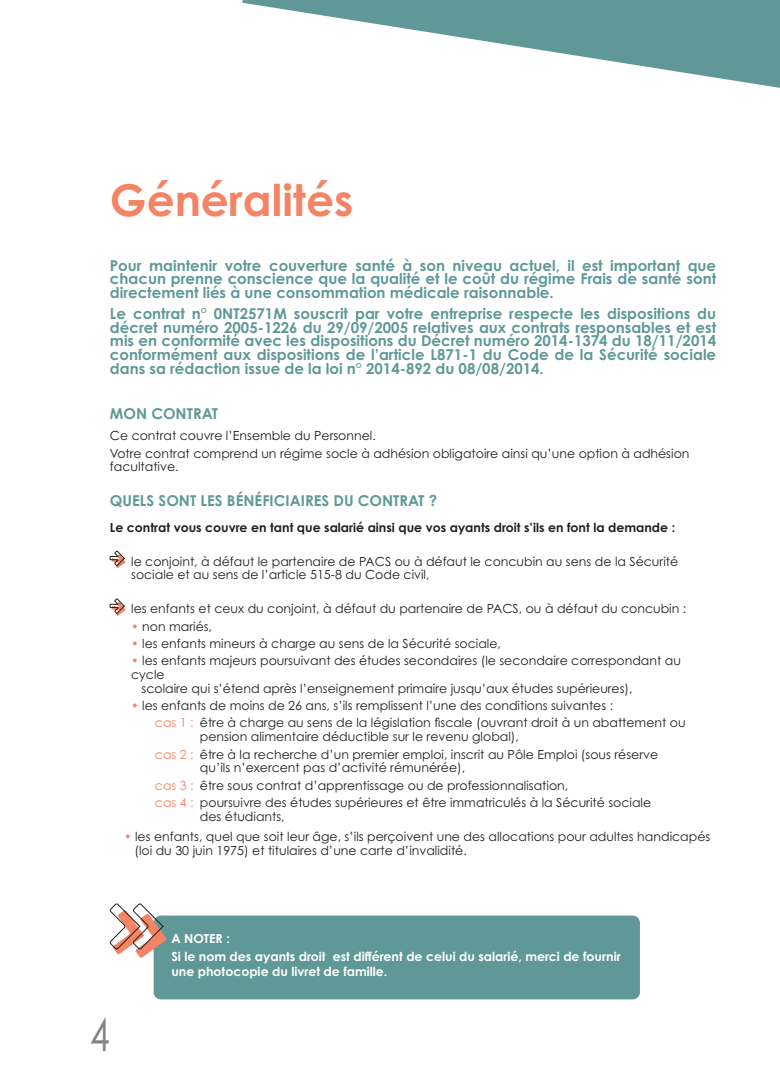
<style>
.page{position:relative;width:780px;height:1088px;background:#fff}
.page>*{position:absolute;margin:0;border:0;box-sizing:border-box;transform-origin:0 0}
.t1{font:45px "Century Gothic Pro";color:#808285;scale:.8 1}
.t2{font:700 43.75px "Century Gothic Pro";color:#f48465}
.t3{font:700 15px/13.8px "Century Gothic Pro";color:#609898;text-align:justify}
.t4{font:12.5px/13.8px "Century Gothic Pro";color:#231f20}
.t5{font:700 12.5px/15px "Century Gothic Pro";color:#fff}
.t6{font:700 12.5px "Century Gothic Pro";color:#231f20}
.s1{color:#f48465}
</style>
<div class="page">
<svg style="left:242px;top:0;width:538px;height:88px;fill:#609898"></svg>
<svg style="left:110px;top:550px;width:16px;height:18px"></svg>
<svg style="left:110px;top:598px;width:16px;height:18px"></svg>
<div style="left:154px;top:915px;width:486px;height:84px;background:#609898;border-radius:7px"></div>
<svg style="left:109px;top:903px;width:58px;height:55px"></svg>
<h1 class="t2" style="left:110px;top:173px;width:245px">Généralités</h1>
<h2 class="t3" style="left:110px;top:258px;width:607px">Pour maintenir votre couverture santé à son niveau actuel, il est important que chacun prenne conscience que la qualité et le coût du régime Frais de santé sont directement liés à une consommation médicale raisonnable.</h2>
<h2 class="t3" style="left:110px;top:306px;width:607px">Le contrat n° 0NT2571M souscrit par votre entreprise respecte les dispositions du décret numéro 2005-1226 du 29/09/2005 relatives aux contrats responsables et est mis en conformité avec les dispositions du Décret numéro 2014-1374 du 18/11/2014 conformément aux dispositions de l’article L871-1 du Code de la Sécurité sociale dans sa rédaction issue de la loi n° 2014-892 du 08/08/2014.</h2>
<h2 class="t3" style="left:110px;top:407px;width:110px">MON CONTRAT</h2>
<h2 class="t4" style="left:110px;top:429px;width:267px">Ce contrat couvre l’Ensemble du Personnel.</h2>
<h2 class="t4" style="left:110px;top:446px;width:581px">Votre contrat comprend un régime socle à adhésion obligatoire ainsi qu’une option à adhésion facultative.</h2>
<h2 class="t3" style="left:110px;top:494px;width:329px">QUELS SONT LES BÉNÉFICIAIRES DU CONTRAT ?</h2>
<h3 class="t6" style="left:110px;top:519px;width:566px">Le contrat vous couvre en tant que salarié ainsi que vos ayants droit s’ils en font la demande :</h3>
<h4 class="t4" style="left:131px;top:554px;width:548px">le conjoint, à défaut le partenaire de PACS ou à défaut le concubin au sens de la Sécurité sociale et au sens de l’article 515-8 du Code civil,</h4>
<h4 class="t4" style="left:131px;top:602px;width:556px">les enfants et ceux du conjoint, à défaut du partenaire de PACS, ou à défaut du concubin :</h4>
<h4 class="t4" style="left:131px;top:619px;width:82px"><span class="s1">•</span> non mariés,</h4>
<h4 class="t4" style="left:131px;top:636px;width:371px"><span class="s1">•</span> les enfants mineurs à charge au sens de la Sécurité sociale,</h4>
<h4 class="t4" style="left:131px;top:654px;width:551px"><span class="s1">•</span> les enfants majeurs poursuivant des études secondaires (le secondaire correspondant au</h4>
<h4 class="t4" style="left:131px;top:667px;width:35px">cycle</h4>
<h4 class="t4" style="left:141px;top:681px;width:492px">scolaire qui s’étend après l’enseignement primaire jusqu’aux études supérieures),</h4>
<h4 class="t4" style="left:131px;top:699px;width:483px"><span class="s1">•</span> les enfants de moins de 26 ans, s’ils remplissent l’une des conditions suivantes :</h4>
<h4 class="t4" style="left:200px;top:716px;width:487px;text-indent:-45px"><span class="s1">cas 1 :</span> être à charge au sens de la législation fiscale (ouvrant droit à un abattement ou pension alimentaire déductible sur le revenu global),</h4>
<h4 class="t4" style="left:200px;top:747px;width:459px;text-indent:-45px"><span class="s1">cas 2 :</span> être à la recherche d’un premier emploi, inscrit au Pôle Emploi (sous réserve qu’ils n’exercent pas d’activité rémunérée),</h4>
<h4 class="t4" style="left:155px;top:778px;width:415px"><span class="s1">cas 3 :</span> être sous contrat d’apprentissage ou de professionnalisation,</h4>
<h4 class="t4" style="left:200px;top:795px;width:452px;text-indent:-45px"><span class="s1">cas 4 :</span> poursuivre des études supérieures et être immatriculés à la Sécurité sociale des étudiants,</h4>
<h4 class="t4" style="left:134px;top:830px;width:577px;text-indent:-10px"><span class="s1">•</span> les enfants, quel que soit leur âge, s’ils perçoivent une des allocations pour adultes handicapés (loi du 30 juin 1975) et titulaires d’une carte d’invalidité.</h4>
<h1 class="t1" style="left:90px;top:1007px;width:26px">4</h1>
<h3 class="t5" style="left:171px;top:930px;width:60px">A NOTER :</h3>
<h3 class="t5" style="left:171px;top:949px;width:451px">Si le nom des ayants droit est différent de celui du salarié, merci de fournir une photocopie du livret de famille.</h3>
</div>
